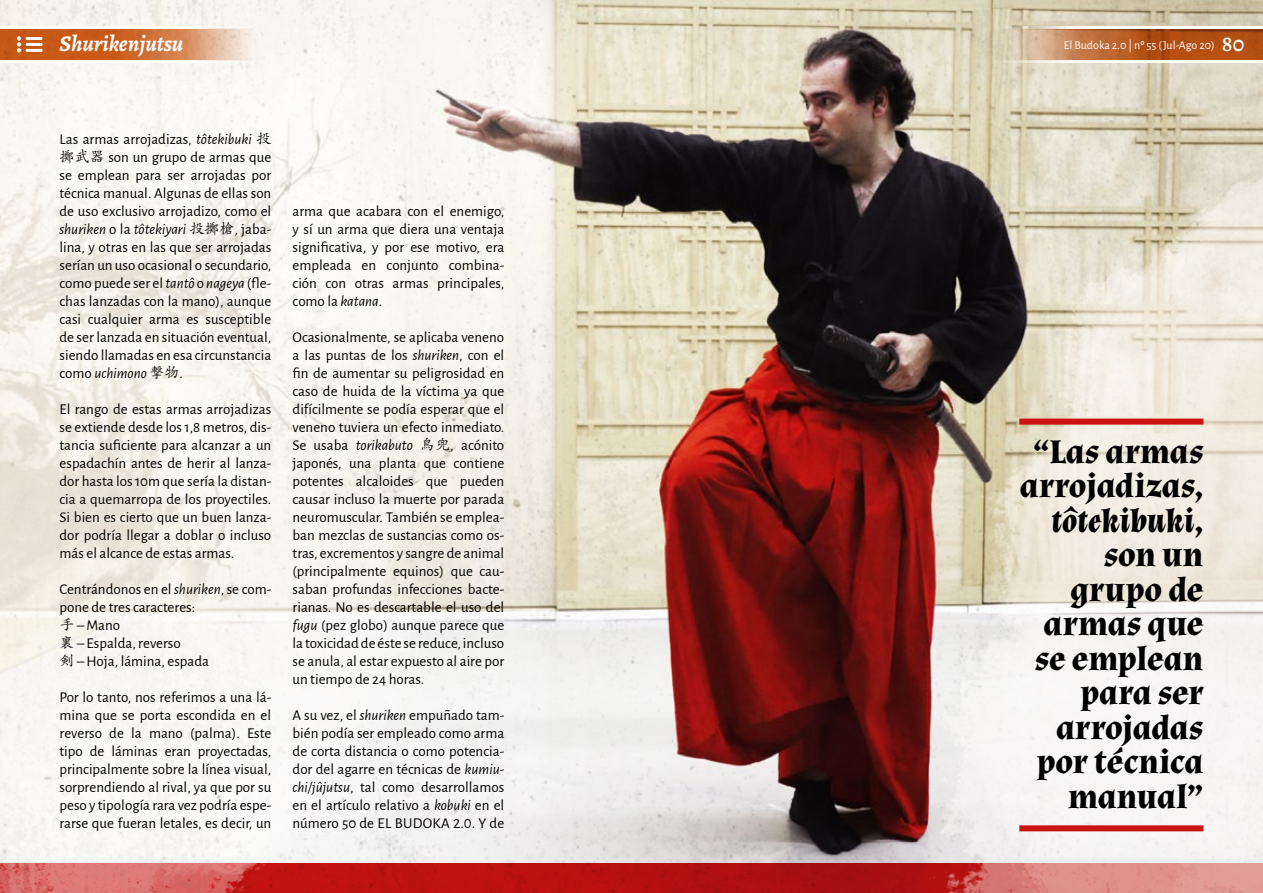
<style>
.page{position:relative;width:1263px;height:893px;background:#fff}
.page>*{position:absolute;margin:0;border:0;box-sizing:border-box;transform-origin:0 0}
.t1{font:700 34.5px/34.5px "Almendra";color:#000;text-align:right}
.t2{font:italic 700 22.5px "Alegreya";color:#fff}
.t3{font:15px/18px "Alegreya Sans";color:#000;text-align:justify}
.t4{font:12px "Alegreya Sans";color:#fff}
.s1{font-family:"Alegreya";font-weight:500;font-size:22.5px}
.s2{font-style:italic}
.s3{font-family:"Adobe Kaiti Std"}
</style>
<div class="page">
<img style="left:495px;top:0;width:768px;height:863px">
<svg style="left:495px;top:863px;width:331px;height:30px;background:#b21010"></svg>
<img style="left:0;top:0;width:495px;height:893px">
<img style="left:826px;top:11px;width:437px;height:882px">
<div style="left:1019px;top:825px;width:184px;height:6px;background:#cb1313"></div>
<div style="left:1019px;top:419px;width:184px;height:6px;background:#cb1313"></div>
<svg style="left:0;top:28px;width:271px;height:33px;background:#d78b5d"></svg>
<hr style="left:0;top:27px;width:271px;height:1px;background:#fffefe">
<hr style="left:0;top:61px;width:271px;height:2px;background:#fffefe">
<svg style="left:992px;top:28px;width:271px;height:33px;background:#c07a4c"></svg>
<svg style="left:992px;top:27px;width:271px;height:1px"></svg>
<svg style="left:992px;top:61px;width:271px;height:2px"></svg>
<svg style="left:17px;top:36px;width:4px;height:17px"></svg>
<hr style="left:26px;top:37px;width:17px;height:3px;background:#fff">
<hr style="left:26px;top:43px;width:17px;height:3px;background:#fff">
<hr style="left:26px;top:49px;width:17px;height:3px;background:#fff">
<h2 class="t2" style="left:60px;top:28px;width:125px">Shurikenjutsu</h2>
<p class="t4" style="left:1064px;top:37px;width:182px">El Budoka 2.0 | nº 55 (Jul-Ago 20) <span class="s1">80</span></p>
<p class="t3" style="left:60px;top:129px;width:213px">Las armas arrojadizas, <span class="s2">tôtekibuki</span> <span class="s3">投擲武器</span> son un grupo de armas que se emplean para ser arrojadas por técnica manual. Algunas de ellas son de uso exclusivo arrojadizo, como el <span class="s2">shuriken</span> o la <span class="s2">tôtekiyari</span> <span class="s3">投擲槍</span>, jaba&shy;lina, y otras en las que ser arrojadas serían un uso ocasional o secundario, como puede ser el <span class="s2">tantô</span> o <span class="s2">nageya</span> (fle&shy;chas lanzadas con la mano), aunque casi cualquier arma es susceptible de ser lanzada en situación eventual, siendo llamadas en esa circunstancia como <span class="s2">uchimono</span> <span class="s3">撃物</span>.</p>
<p class="t3" style="left:60px;top:399px;width:213px">El rango de estas armas arrojadizas se extiende desde los 1,8 metros, dis&shy;tancia suficiente para alcanzar a un espadachín antes de herir al lanza&shy;dor hasta los 10m que sería la distan&shy;cia a quemarropa de los proyectiles.<br>Si bien es cierto que un buen lanza&shy;dor podría llegar a doblar o incluso más el alcance de estas armas.</p>
<p class="t3" style="left:60px;top:579px;width:213px;text-align:left">Centrándonos en el <span class="s2">shuriken</span>, se com&shy;pone de tres caracteres:<br><span class="s3">手</span> – Mano<br><span class="s3">裏</span> – Espalda, reverso<br><span class="s3">剣</span> – Hoja, lámina, espada</p>
<p class="t3" style="left:60px;top:687px;width:213px">Por lo tanto, nos referimos a una lá&shy;mina que se porta escondida en el reverso de la mano (palma). Este tipo de láminas eran proyectadas, principalmente sobre la línea visual, sorprendiendo al rival, ya que por su peso y tipología rara vez podría espe&shy;rarse que fueran letales, es decir, un</p>
<p class="t3" style="left:293px;top:201px;width:213px">arma que acabara con el enemigo, y sí un arma que diera una ventaja significativa, y por ese motivo, era empleada en conjunto combina&shy;ción con otras armas principales, como la <span class="s2">katana</span>.</p>
<p class="t3" style="left:293px;top:327px;width:213px">Ocasionalmente, se aplicaba veneno a las puntas de los <span class="s2">shuriken</span>, con el fin de aumentar su peligrosidad en caso de huida de la víctima ya que difícilmente se podía esperar que el veneno tuviera un efecto inmediato.<br>Se usaba <span class="s2">torikabuto</span> <span class="s3">鳥兜</span>, acónito japonés, una planta que contiene potentes alcaloides que pueden causar incluso la muerte por parada neuromuscular. También se emplea&shy;ban mezclas de sustancias como os&shy;tras, excrementos y sangre de animal (principalmente equinos) que cau&shy;saban profundas infecciones bacte&shy;rianas. No es descartable el uso del <span class="s2">fugu</span> (pez globo) aunque parece que la toxicidad de éste se reduce, incluso se anula, al estar expuesto al aire por un tiempo de 24 horas.</p>
<p class="t3" style="left:293px;top:705px;width:213px">A su vez, el <span class="s2">shuriken</span> empuñado tam&shy;bién podía ser empleado como arma de corta distancia o como potencia&shy;dor del agarre en técnicas de <span class="s2">kumiu&shy;chi/jûjutsu</span>, tal como desarrollamos en el artículo relativo a <span class="s2">kobuki</span> en el número 50 de EL BUDOKA 2.0. Y de</p>
<h1 class="t1" style="left:1020px;top:434px;width:185px">“Las armas arrojadizas, <span class="s2">tôtekibuki</span>, son un grupo de armas que se emplean para ser arrojadas por técnica manual”</h1>
</div>
